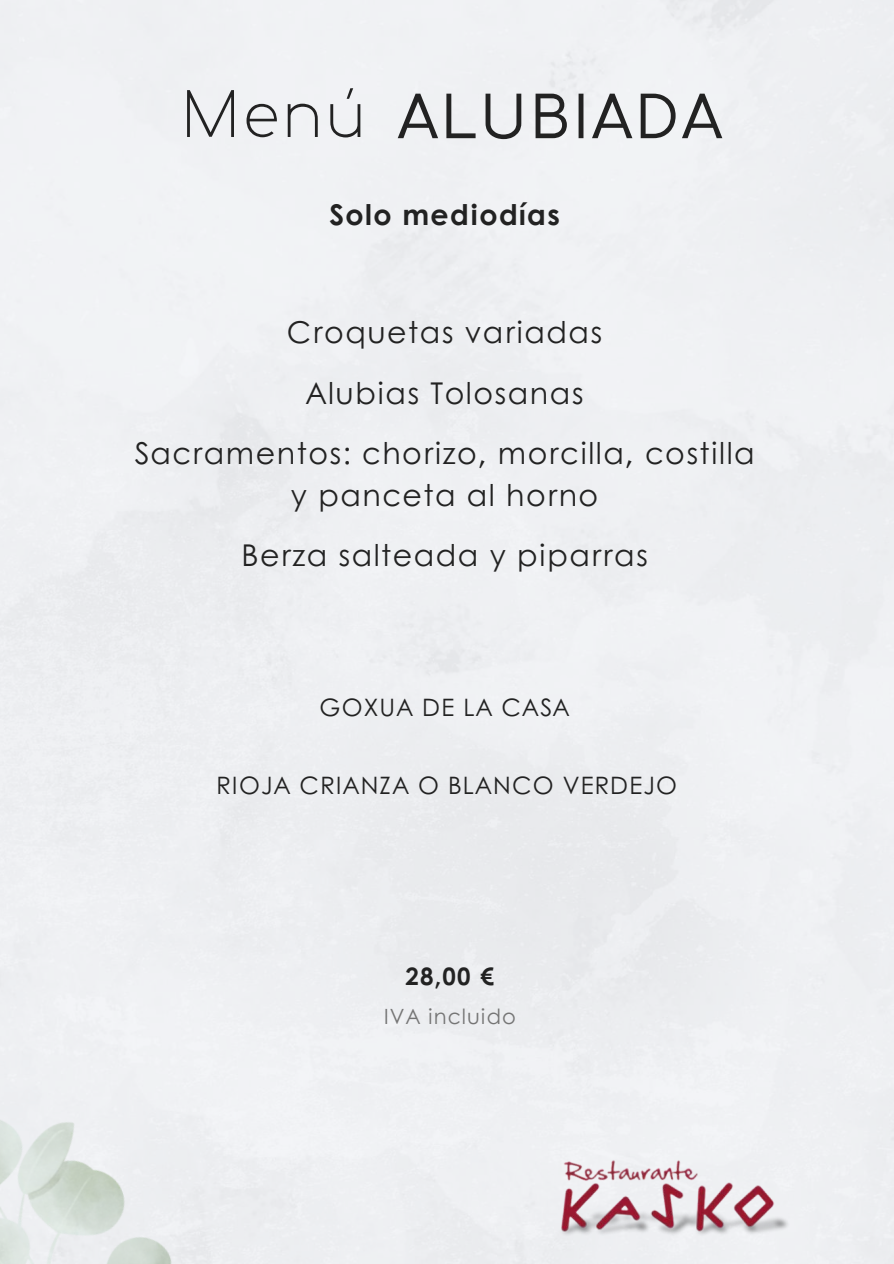
<style>
.page{position:relative;width:894px;height:1264px;background:#fff}
.page>*{position:absolute;margin:0;border:0;box-sizing:border-box;transform-origin:0 0}
.t1{font:57px "T Sqamus";letter-spacing:.05em;color:#222}
.t2{font:30px/41.7px "Century Gothic";letter-spacing:.05em;color:#222;text-align:center}
.t3{font:700 28.5px "Century Gothic";letter-spacing:.05em;color:#222}
.t4{font:24px "Century Gothic";letter-spacing:.05em;color:#222}
.t5{font:700 24px "Century Gothic";color:#222}
.t6{font:21px "Century Gothic";letter-spacing:.05em;color:#757575}
.s1{font-weight:100;font-size:60px}
</style>
<div class="page">
<img style="left:0;top:1070px;width:277px;height:193px">
<img style="left:554px;top:1152px;width:260px;height:87px">
<h1 class="t1" style="left:181px;top:66px;width:542px"><span class="s1">Menú</span> ALUBIADA</h1>
<p class="t3" style="left:329px;top:196px;width:232px">Solo mediodías</p>
<p class="t2" style="left:287px;top:311px;width:317px">Croquetas variadas</p>
<p class="t2" style="left:306px;top:371px;width:279px">Alubias Tolosanas</p>
<p class="t2" style="left:134px;top:432px;width:621px">Sacramentos: chorizo, morcilla, costilla y panceta al horno</p>
<p class="t2" style="left:241px;top:534px;width:408px">Berza salteada y piparras</p>
<p class="t4" style="left:319px;top:691px;width:251px">GOXUA DE LA CASA</p>
<p class="t4" style="left:216px;top:770px;width:462px">RIOJA CRIANZA O BLANCO VERDEJO</p>
<p class="t5" style="left:405px;top:960px;width:90px">28,00 €</p>
<p class="t6" style="left:383px;top:1003px;width:134px">IVA incluido</p>
</div>
